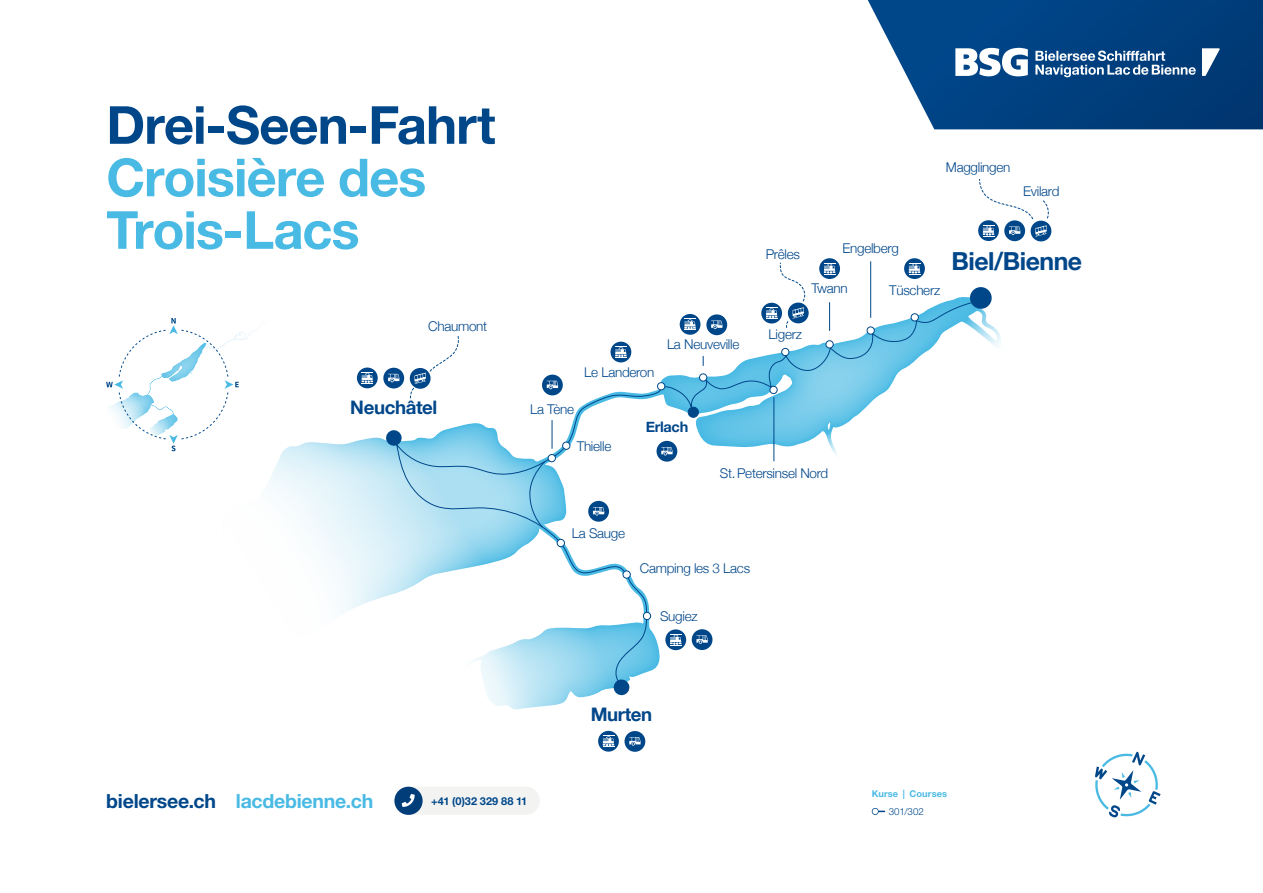
<style>
.page{position:relative;width:1263px;height:893px;background:#fff}
.page>*{position:absolute;margin:0;border:0;box-sizing:border-box;transform-origin:0 0}
.t1{font:700 52.5px/52.5px "Helvetica Neue LT Pro";letter-spacing:-.02em;color:#49bae4}
.t2{font:700 52.5px "Helvetica Neue LT Pro";letter-spacing:-.015em;color:#00478a}
.t3{font:700 24.9px "Helvetica Neue";letter-spacing:-.02em;color:#00478a}
.t4{font:700 19.5px "Helvetica Neue LT Pro";letter-spacing:-.015em;color:#49bae4}
.t5{font:700 18.6px "Helvetica Neue";letter-spacing:-.02em;color:#00478a}
.t6{font:700 14.55px "Helvetica Neue";letter-spacing:-.02em;color:#00478a}
.t7{font:300 13.5px "Helvetica Neue";letter-spacing:-.02em;color:#00478a}
.t8{font:700 10.95px "Helvetica Neue LT Pro";letter-spacing:.01em;color:#00478a}
.t9{font:300 9.75px "Helvetica Neue LT Pro";letter-spacing:.005em;color:#00478a}
.t10{font:700 9.3px "Helvetica Neue LT Pro";letter-spacing:.01em;color:#49bae4}
.s1{color:#00478a}
</style>
<div class="page">
<div style="left:819px;top:258px;width:21px;height:21px;background:#00478a;border-radius:50%"></div>
<svg style="left:904px;top:258px;width:21px;height:21px"></svg>
<div style="left:978px;top:220px;width:21px;height:21px;background:#00478a;border-radius:50%"></div>
<svg style="left:983px;top:225px;width:11px;height:12px"></svg>
<div style="left:1004px;top:220px;width:21px;height:21px;background:#00478a;border-radius:50%"></div>
<svg style="left:1009px;top:227px;width:11px;height:8px"></svg>
<div style="left:1031px;top:221px;width:20px;height:20px;background:#00478a;border-radius:50%"></div>
<svg style="left:1035px;top:225px;width:12px;height:12px"></svg>
<svg style="left:1043px;top:200px;width:6px;height:18px"></svg>
<svg style="left:979px;top:179px;width:54px;height:40px"></svg>
<hr style="left:870px;top:262px;width:1px;height:55px;background:#00478a">
<div style="left:357px;top:368px;width:21px;height:20px;background:#00478a;border-radius:50%"></div>
<svg style="left:362px;top:372px;width:11px;height:12px"></svg>
<svg style="left:383px;top:368px;width:21px;height:20px"></svg>
<svg style="left:598px;top:731px;width:21px;height:21px"></svg>
<div style="left:624px;top:731px;width:21px;height:21px;background:#00478a;border-radius:50%"></div>
<svg style="left:267px;top:385px;width:118px;height:228px"></svg>
<svg style="left:385px;top:263px;width:616px;height:484px"></svg>
<svg style="left:868px;top:0;width:395px;height:129px;background:#1a538c"></svg>
<svg style="left:955px;top:47px;width:265px;height:31px"></svg>
<svg style="left:106px;top:318px;width:202px;height:138px"></svg>
<svg style="left:1095px;top:752px;width:65px;height:66px"></svg>
<div style="left:394px;top:787px;width:146px;height:28px;background:#f3f3f2;border-radius:14px"></div>
<div style="left:394px;top:787px;width:29px;height:28px;background:#003d79;border-radius:50%"></div>
<svg style="left:402px;top:794px;width:13px;height:13px"></svg>
<svg style="left:872px;top:808px;width:12px;height:7px"></svg>
<h1 class="t2" style="left:106px;top:93px;width:391px">Drei-Seen-Fahrt</h1>
<h1 class="t1" style="left:106px;top:150px;width:321px">Croisière des<br>Trois-Lacs</h1>
<p class="t7" style="left:428px;top:315px;width:61px">Chaumont</p>
<h3 class="t5" style="left:350px;top:393px;width:89px">Neuchâtel</h3>
<p class="t7" style="left:530px;top:398px;width:45px">La Tène</p>
<p class="t7" style="left:584px;top:362px;width:72px">Le Landeron</p>
<p class="t7" style="left:667px;top:334px;width:74px">La Neuveville</p>
<p class="t6" style="left:646px;top:416px;width:44px">Erlach</p>
<p class="t7" style="left:577px;top:435px;width:36px">Thielle</p>
<p class="t7" style="left:946px;top:156px;width:66px">Magglingen</p>
<p class="t7" style="left:1023px;top:181px;width:38px">Evilard</p>
<p class="t7" style="left:766px;top:243px;width:36px">Prêles</p>
<p class="t7" style="left:842px;top:237px;width:58px">Engelberg</p>
<p class="t7" style="left:811px;top:278px;width:38px">Twann</p>
<p class="t7" style="left:889px;top:279px;width:52px">Tüscherz</p>
<h2 class="t3" style="left:951px;top:242px;width:132px">Biel/Bienne</h2>
<p class="t7" style="left:769px;top:323px;width:35px">Ligerz</p>
<p class="t7" style="left:720px;top:462px;width:110px">St.Petersinsel Nord</p>
<p class="t7" style="left:572px;top:522px;width:55px">La Sauge</p>
<p class="t7" style="left:640px;top:557px;width:112px">Camping les 3 Lacs</p>
<p class="t7" style="left:660px;top:605px;width:39px">Sugiez</p>
<h3 class="t5" style="left:591px;top:699px;width:63px">Murten</h3>
<h3 class="t4" style="left:106px;top:789px;width:268px"><span class="s1">bielersee.ch</span> lacdebienne.ch</h3>
<p class="t8" style="left:431px;top:794px;width:98px">+41 (0)32 329 88 11</p>
<p class="t10" style="left:872px;top:787px;width:77px">Kurse | Courses</p>
<p class="t9" style="left:889px;top:805px;width:37px">301/302</p>
</div>
